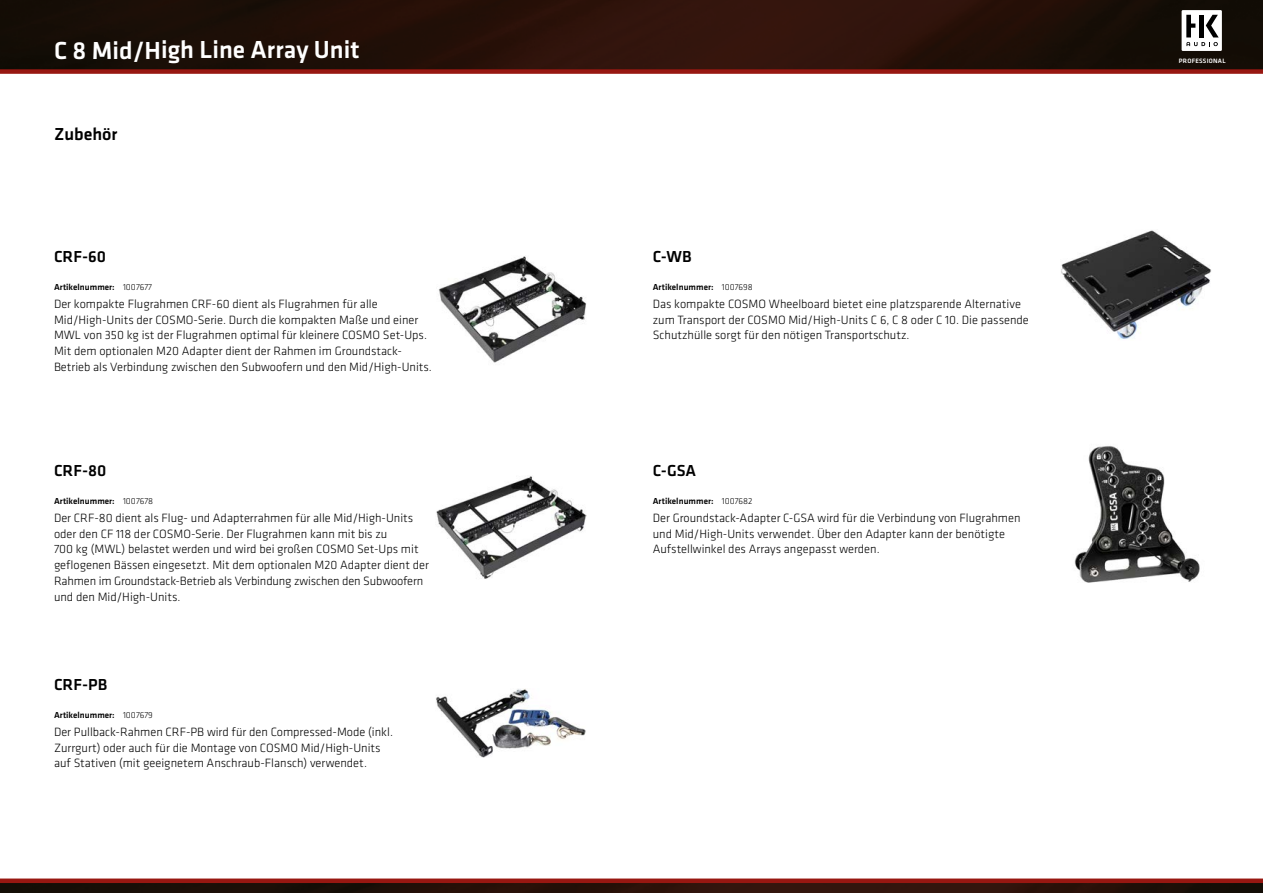
<style>
.page{position:relative;width:1263px;height:893px;background:#fff}
.page>*{position:absolute;margin:0;border:0;box-sizing:border-box;transform-origin:0 0}
.t1{font:500 25.5px "Klavika";letter-spacing:-.005em;color:#fff}
.t2{font:500 18px "Klavika";color:#000}
.t3{font:500 16.5px "Klavika";color:#000}
.t4{font:300 12.45px/15.8px "Klavika";color:#000}
.t5{font:500 9px "Klavika";letter-spacing:.005em;color:#000}
.t6{font:500 6.6px "Klavika";letter-spacing:.04em;color:#fff}
.s1{font-weight:300}
</style>
<div class="page">
<img style="left:0;top:883px;width:1263px;height:10px">
<div style="left:0;top:878px;width:1263px;height:5px;background:#981711"></div>
<img style="left:438px;top:256px;width:148px;height:107px">
<img style="left:436px;top:476px;width:150px;height:103px">
<img style="left:436px;top:689px;width:150px;height:69px">
<img style="left:1061px;top:230px;width:150px;height:109px">
<img style="left:1074px;top:446px;width:126px;height:137px">
<img style="left:0;top:0;width:1263px;height:69px">
<div style="left:0;top:69px;width:1263px;height:5px;background:#981711"></div>
<div style="left:1181px;top:10px;width:41px;height:41px;background:#fff"></div>
<svg style="left:1186px;top:15px;width:33px;height:31px"></svg>
<hr style="left:1199px;top:15px;width:4px;height:22px;background:#000">
<h1 class="t1" style="left:54px;top:33px;width:307px">C 8 Mid/High Line Array Unit</h1>
<h2 class="t2" style="left:54px;top:122px;width:65px">Zubehör</h2>
<h3 class="t3" style="left:54px;top:246px;width:54px">CRF-60</h3>
<p class="t5" style="left:54px;top:281px;width:100px">Artikelnummer: <span class="s1">1007677</span></p>
<p class="t4" style="left:54px;top:296px;width:379px">Der kompakte Flugrahmen CRF-60 dient als Flugrahmen für alle Mid/High-Units der COSMO-Serie. Durch die kompakten Maße und einer MWL von 350 kg ist der Flugrahmen optimal für kleinere COSMO Set-Ups.<br>Mit dem optionalen M20 Adapter dient der Rahmen im Groundstack-Betrieb als Verbindung zwischen den Subwoofern und den Mid/High-Units.</p>
<h3 class="t3" style="left:54px;top:460px;width:54px">CRF-80</h3>
<p class="t5" style="left:54px;top:495px;width:101px">Artikelnummer: <span class="s1">1007678</span></p>
<p class="t4" style="left:54px;top:510px;width:376px">Der CRF-80 dient als Flug- und Adapterrahmen für alle Mid/High-Units oder den CF 118 der COSMO-Serie. Der Flugrahmen kann mit bis zu<br>700 kg (MWL) belastet werden und wird bei großen COSMO Set-Ups mit geflogenen Bässen eingesetzt. Mit dem optionalen M20 Adapter dient der Rahmen im Groundstack-Betrieb als Verbindung zwischen den Subwoofern und den Mid/High-Units.</p>
<h3 class="t3" style="left:54px;top:674px;width:55px">CRF-PB</h3>
<p class="t5" style="left:54px;top:709px;width:100px">Artikelnummer: <span class="s1">1007679</span></p>
<p class="t4" style="left:54px;top:724px;width:340px">Der Pullback-Rahmen CRF-PB wird für den Compressed-Mode (inkl.<br>Zurrgurt) oder auch für die Montage von COSMO Mid/High-Units auf Stativen (mit geeignetem Anschraub-Flansch) verwendet.</p>
<h3 class="t3" style="left:653px;top:246px;width:40px">C-WB</h3>
<p class="t5" style="left:653px;top:281px;width:101px">Artikelnummer: <span class="s1">1007698</span></p>
<p class="t4" style="left:653px;top:296px;width:378px">Das kompakte COSMO Wheelboard bietet eine platzsparende Alternative zum Transport der COSMO Mid/High-Units C 6, C 8 oder C 10. Die passende<br>Schutzhülle sorgt für den nötigen Transportschutz.</p>
<h3 class="t3" style="left:653px;top:460px;width:45px">C-GSA</h3>
<p class="t5" style="left:653px;top:495px;width:101px">Artikelnummer: <span class="s1">1007682</span></p>
<p class="t4" style="left:653px;top:510px;width:369px">Der Groundstack-Adapter C-GSA wird für die Verbindung von Flugrahmen und Mid/High-Units verwendet. Über den Adapter kann der benötigte<br>Aufstellwinkel des Arrays angepasst werden.</p>
<p class="t6" style="left:1179px;top:56px;width:48px">PROFESSIONAL</p>
</div>
